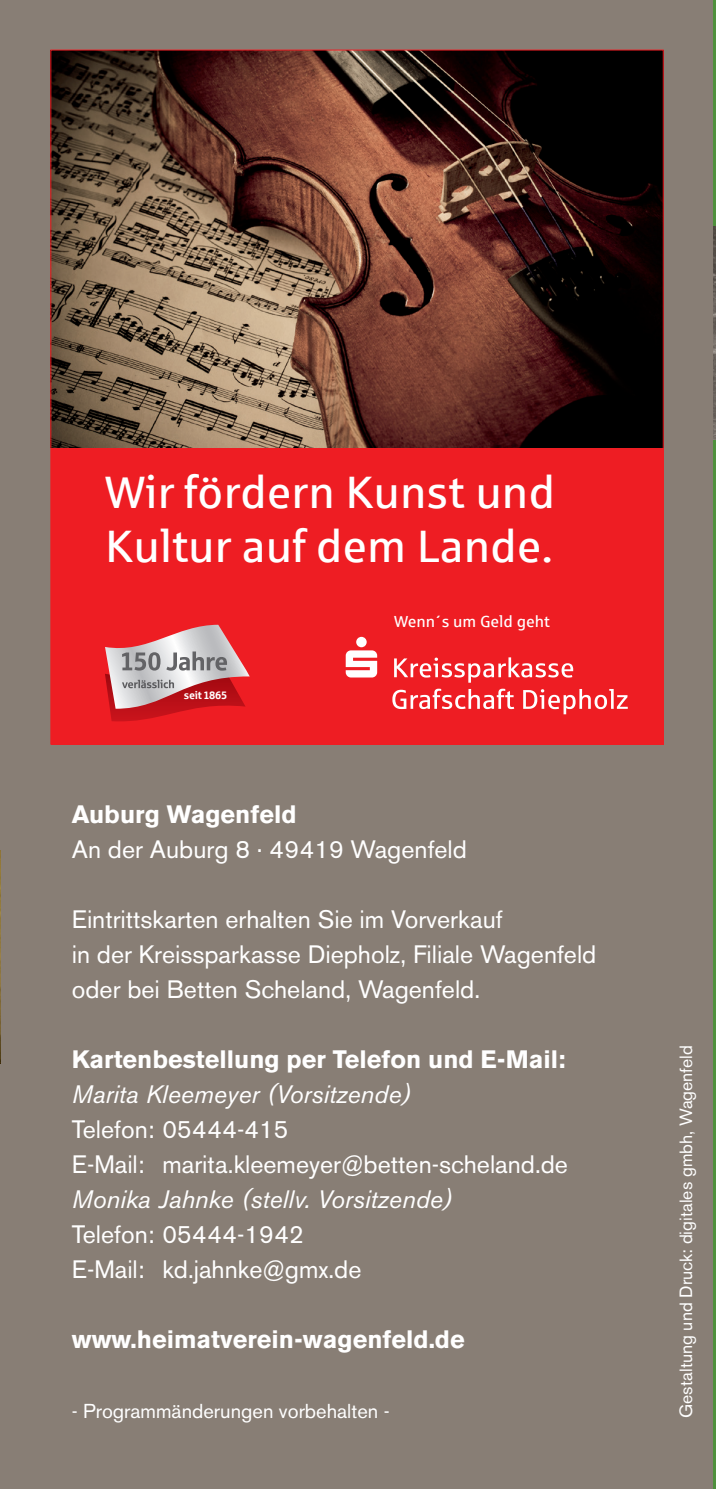
<style>
.page{position:relative;width:716px;height:1489px;background:#fff}
.page>*{position:absolute;margin:0;border:0;box-sizing:border-box;transform-origin:0 0}
.t1{font:45.5px/54.5px "Sparkasse Rg";color:#fff}
.t2{font:25px/35px "Akzidenz Grotesk BE";color:#fff}
.t3{font:700 25px "Akzidenz Grotesk BE";color:#fff}
.t4{font:20px "Akzidenz Grotesk BE";color:#fff}
.t5{font:17.5px "Akzidenz Grotesk BE";color:#fff}
.t6{font:16px "Sparkasse Rg";color:#fff}
.t7{font:700 10.75px "Sparkasse Rg";letter-spacing:-.035em;color:#fff}
.s1{font-weight:700}
.s2{font-style:italic}
</style>
<div class="page">
<hr style="left:0;top:0;width:1px;height:1488px;background:#4f903d">
<hr style="left:0;top:0;width:1px;height:234px;background:#fff">
<div style="left:1px;top:0;width:712px;height:1488px;background:#887e75"></div>
<hr style="left:713px;top:0;width:3px;height:1488px;background:#4f903d">
<img style="left:713px;top:227px;width:3px;height:212px">
<hr style="left:0;top:850px;width:1px;height:291px;background:#fff">
<div style="left:51px;top:50px;width:612px;height:694px;background:#ee1d23"></div>
<img style="left:52px;top:52px;width:609px;height:395px">
<svg style="left:392px;top:688px;width:122px;height:21px"></svg>
<svg style="left:523px;top:689px;width:105px;height:25px"></svg>
<svg style="left:394px;top:657px;width:179px;height:25px"></svg>
<svg style="left:346px;top:637px;width:31px;height:40px"></svg>
<svg style="left:105px;top:624px;width:145px;height:98px"></svg>
<img style="left:0;top:850px;width:1px;height:213px">
<p class="t1" style="left:105px;top:463px;width:451px">Wir fördern Kunst und<br>Kultur auf dem Lande.</p>
<p class="t7" style="left:184px;top:688px;width:45px">seit 1865</p>
<p class="t6" style="left:394px;top:611px;width:157px">Wenn´s um Geld geht</p>
<p class="t2" style="left:72px;top:796px;width:397px"><span class="s1">Auburg Wagenfeld<br></span>An der Auburg 8 · 49419 Wagenfeld</p>
<p class="t2" style="left:72px;top:901px;width:526px">Eintrittskarten erhalten Sie im Vorverkauf<br>in der Kreissparkasse Diepholz, Filiale Wagenfeld oder bei Betten Scheland, Wagenfeld.</p>
<p class="t2" style="left:72px;top:1041px;width:498px"><span class="s1">Kartenbestellung per Telefon und E-Mail:<br></span><span class="s2">Marita Kleemeyer (Vorsitzende)<br></span>Telefon: 05444-415<br>E-Mail: marita.kleemeyer@betten-scheland.de <span class="s2">Monika Jahnke (stellv. Vorsitzende)<br></span>Telefon: 05444-1942<br>E-Mail: kd.jahnke@gmx.de</p>
<p class="t3" style="left:72px;top:1324px;width:394px">www.heimatverein-wagenfeld.de</p>
<p class="t4" style="left:72px;top:1398px;width:319px">- Programmänderungen vorbehalten -</p>
<p class="t5" style="left:675px;top:1417px;width:374px;rotate:-90deg">Gestaltung und Druck: digitales gmbh, Wagenfeld</p>
</div>
